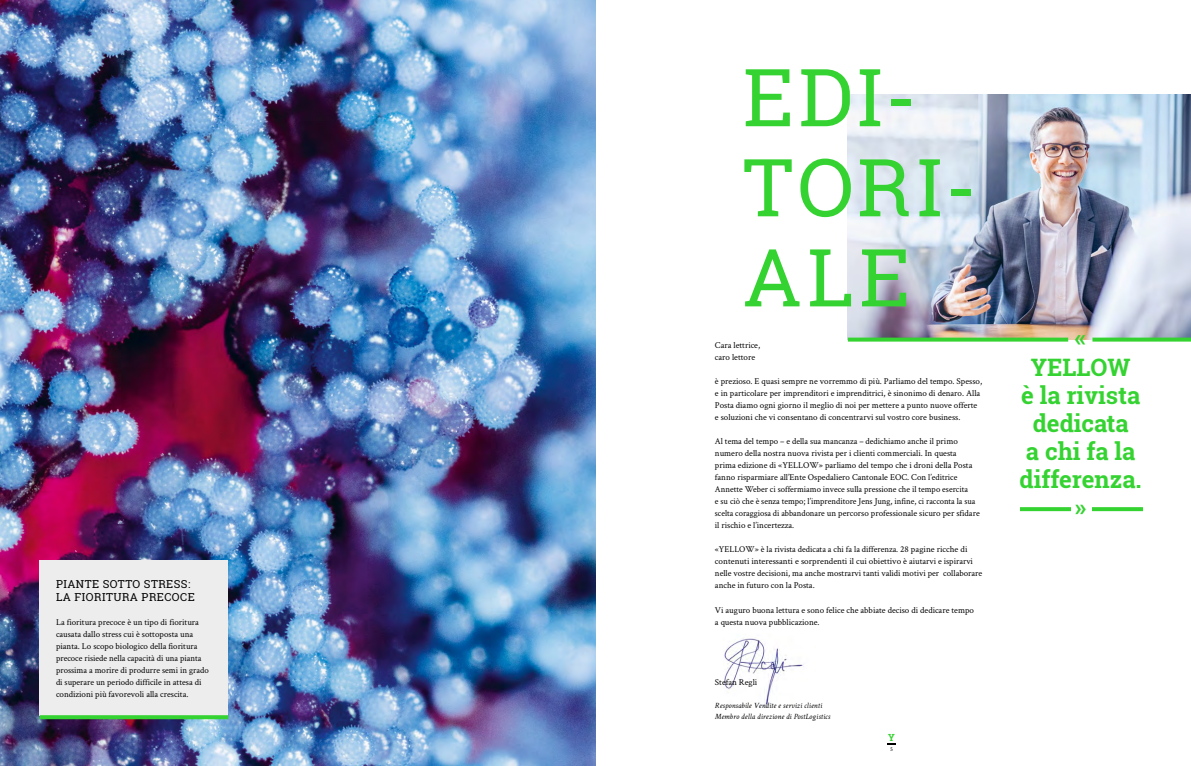
<style>
.page{position:relative;width:1191px;height:766px;background:#fff}
.page>*{position:absolute;margin:0;border:0;box-sizing:border-box;transform-origin:0 0}
.t1{font:80px/90px "Roboto Slab";letter-spacing:.055em;color:#35d331}
.t2{font:700 24px/28.3px "Roboto Slab";color:#35d331;text-align:center}
.t3{font:11px/12px "Roboto Slab";letter-spacing:.04em;color:#000}
.t4{font:700 9.8px "Roboto Slab";color:#35d331}
.t5{font:9px/12px "Crimson Text";color:#000}
.t6{font:italic 8px/11px "Crimson Text";letter-spacing:.01em;color:#000}
.t7{font:6px "Crimson Text";color:#000}
</style>
<div class="page">
<img style="left:0;top:0;width:595px;height:765px">
<img style="left:848px;top:95px;width:343px;height:244px">
<img style="left:724px;top:637px;width:80px;height:70px">
<div style="left:40px;top:560px;width:188px;height:155px;background:#ededed"></div>
<svg style="left:40px;top:715px;width:188px;height:4px"></svg>
<svg style="left:848px;top:337px;width:220px;height:4px"></svg>
<svg style="left:1092px;top:337px;width:99px;height:4px"></svg>
<svg style="left:1092px;top:507px;width:51px;height:4px"></svg>
<svg style="left:1020px;top:507px;width:51px;height:4px"></svg>
<p class="t3" style="left:56px;top:578px;width:140px">PIANTE SOTTO STRESS:<br>LA FIORITURA PRECOCE</p>
<p class="t5" style="left:56px;top:615px;width:154px">La fioritura precoce è un tipo di fioritura causata dallo stress cui è sottoposta una pianta. Lo scopo biologico della fioritura precoce risiede nella capacità di una pianta prossima a morire di produrre semi in grado di superare un periodo difficile in attesa di condizioni più favorevoli alla crescita.</p>
<h1 class="t1" style="left:743px;top:51px;width:235px">EDI-<br>TORI-<br>ALE</h1>
<p class="t5" style="left:715px;top:339px;width:47px">Cara lettrice, caro lettore</p>
<p class="t5" style="left:715px;top:375px;width:269px">è prezioso. E quasi sempre ne vorremmo di più. Parliamo del tempo. Spesso, e in particolare per imprenditori e imprenditrici, è sinonimo di denaro. Alla Posta diamo ogni giorno il meglio di noi per mettere a punto nuove offerte e soluzioni che vi consentano di concentrarvi sul vostro core business.</p>
<p class="t5" style="left:715px;top:435px;width:266px">Al tema del tempo – e della sua mancanza – dedichiamo anche il primo numero della nostra nuova rivista per i clienti commerciali. In questa prima edizione di «YELLOW» parliamo del tempo che i droni della Posta fanno risparmiare all’Ente Ospedaliero Cantonale EOC. Con l’editrice Annette Weber ci soffermiamo invece sulla pressione che il tempo esercita<br>e su ciò che è senza tempo; l’imprenditore Jens Jung, infine, ci racconta la sua scelta coraggiosa di abbandonare un percorso professionale sicuro per sfidare il rischio e l’incertezza.</p>
<p class="t5" style="left:715px;top:543px;width:269px">«YELLOW» è la rivista dedicata a chi fa la differenza. 28 pagine ricche di contenuti interessanti e sorprendenti il cui obiettivo è aiutarvi e ispirarvi nelle vostre decisioni, ma anche mostrarvi tanti validi motivi per collaborare anche in futuro con la Posta.</p>
<p class="t5" style="left:715px;top:603px;width:260px">Vi auguro buona lettura e sono felice che abbiate deciso di dedicare tempo a questa nuova pubblicazione.</p>
<p class="t5" style="left:715px;top:675px;width:44px">Stefan Regli</p>
<p class="t6" style="left:715px;top:699px;width:117px">Responsabile Vendite e servizi clienti<br>Membro della direzione di PostLogistics</p>
<p class="t4" style="left:888px;top:730px;width:8px">Y</p>
<p class="t7" style="left:890px;top:744px;width:4px">5</p>
<h2 class="t2" style="left:1019px;top:322px;width:124px">«<br>YELLOW<br>è la rivista dedicata<br>a chi fa la differenza. »</h2>
</div>
